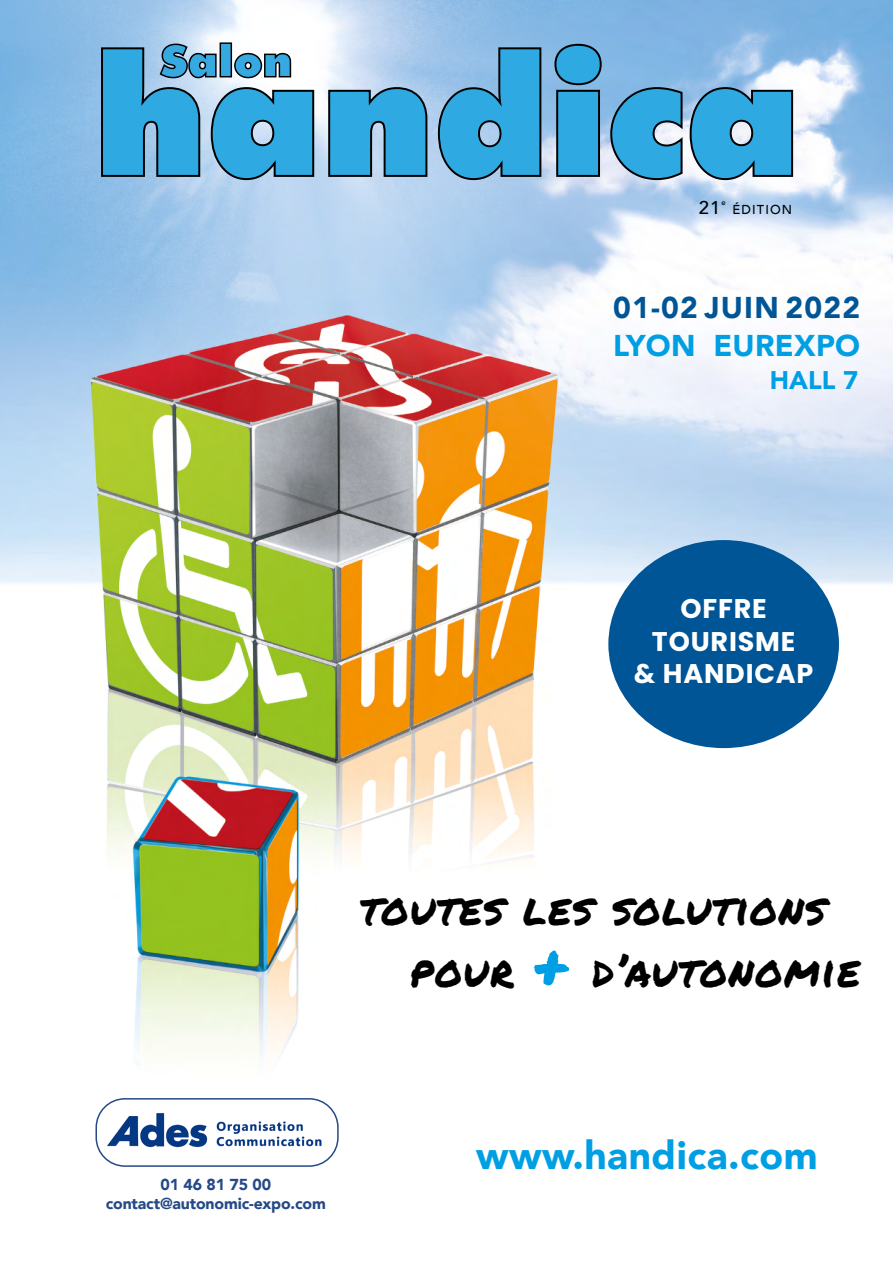
<style>
.page{position:relative;width:893px;height:1263px;background:#fff}
.page>*{position:absolute;margin:0;border:0;box-sizing:border-box;transform-origin:0 0}
.t1{font:44.25px/61.7px "Permanent Marker";letter-spacing:.03em;color:#000}
.t2{font:900 39px "Avenir";letter-spacing:.015em;color:#009fe3}
.t3{font:900 30px "Avenir";letter-spacing:.04em;color:#005597}
.t4{font:900 30px "Avenir";letter-spacing:.01em;color:#009fe3}
.t5{font:700 27px/32.4px "Poppins";letter-spacing:.03em;color:#fff;text-align:center}
.t6{font:900 25.5px "Avenir";color:#009fe3}
.t7{font:500 18.45px "Avenir";color:#000}
.t8{font:900 15.9px/19px "Avenir";letter-spacing:-.01em;color:#244986;text-align:center}
.t9{font:500 12.9px "Avenir";letter-spacing:.085em;color:#000}
.t10{font:500 7.65px "Avenir";color:#000}
.s1{font-size:67.8px;color:#fff}
</style>
<div class="page">
<img style="left:0;top:0;width:893px;height:1164px">
<svg style="left:327px;top:86px;width:101px;height:92px;background:#409fcc"></svg>
<svg style="left:437px;top:46px;width:105px;height:135px;background:#4da5d3"></svg>
<svg style="left:553px;top:43px;width:50px;height:135px;background:#3f9bc8"></svg>
<svg style="left:609px;top:86px;width:185px;height:95px;background:#51a7d1"></svg>
<svg style="left:100px;top:43px;width:215px;height:138px;background:#5aa9d0"></svg>
<div style="left:96px;top:1099px;width:242px;height:67px;background:#fff;border-radius:29px"></div>
<div style="left:95px;top:1098px;width:244px;height:69px;border:2px solid #244986;border-radius:29px"></div>
<img style="left:107px;top:1113px;width:215px;height:35px">
<div style="left:608px;top:540px;width:231px;height:208px;background:#005597;border-radius:50%"></div>
<p class="t7" style="left:699px;top:191px;width:23px">21</p>
<p class="t10" style="left:722px;top:195px;width:6px">e</p>
<p class="t9" style="left:732px;top:198px;width:61px">édition</p>
<h3 class="t3" style="left:613px;top:281px;width:249px">01-02 JUIN 2022</h3>
<h3 class="t4" style="left:613px;top:320px;width:249px">LYON EUREXPO</h3>
<h3 class="t6" style="left:770px;top:358px;width:90px">HALL 7</h3>
<h3 class="t5" style="left:634px;top:593px;width:181px">OFFRE<br>TOURISME<br>&amp; HANDICAP</h3>
<h1 class="t1" style="left:410px;top:876px;width:451px;text-indent:-50px">TOUTES LES SOLUTIONS<br>POUR <span class="s1">+</span> D’AUTONOMIE</h1>
<p class="t8" style="left:106px;top:1174px;width:222px">01 46 81 75 00 contact@autonomic-expo.com</p>
<h2 class="t2" style="left:476px;top:1121px;width:343px">www.handica.com</h2>
</div>
